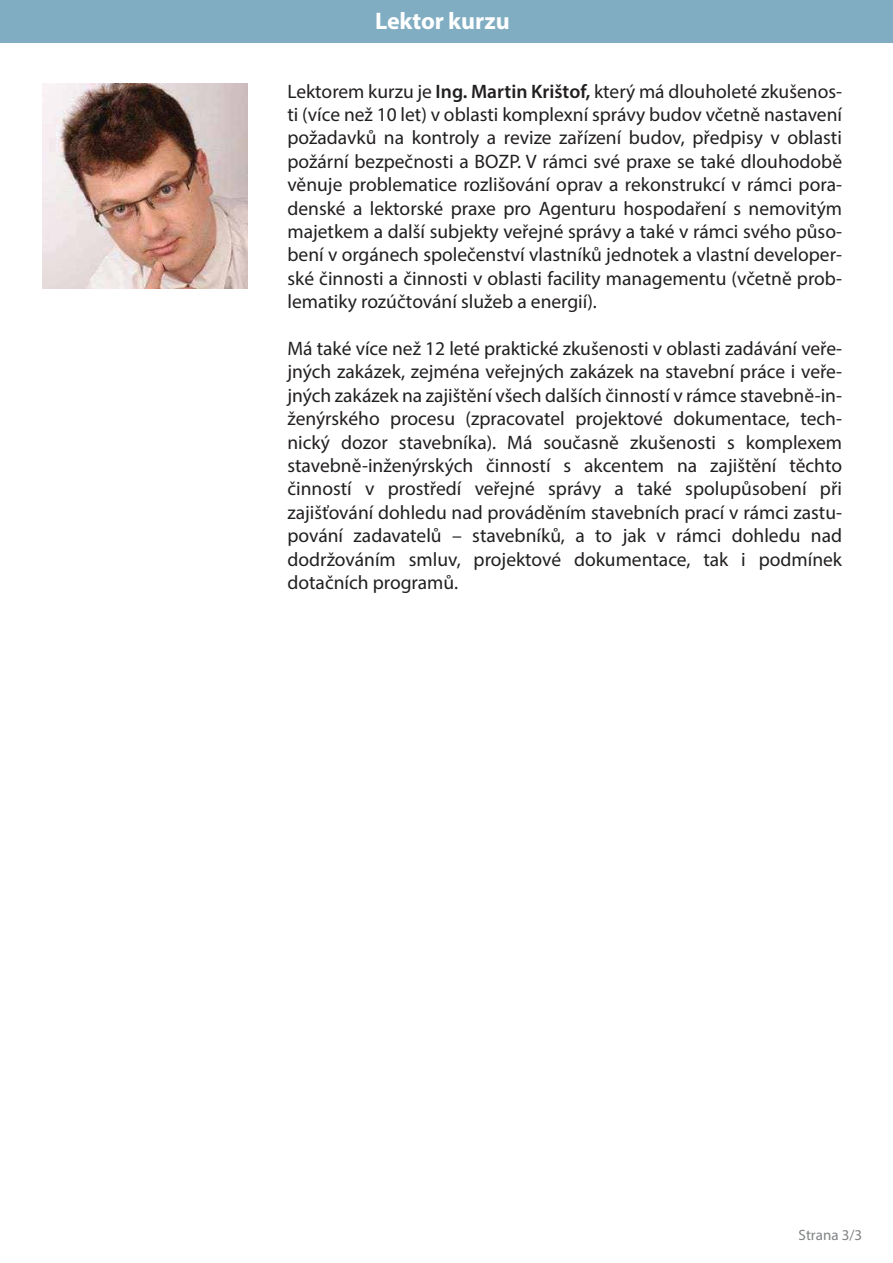
<style>
.page{position:relative;width:893px;height:1263px;background:#fff}
.page>*{position:absolute;margin:0;border:0;box-sizing:border-box;transform-origin:0 0}
.t1{font:700 24px "Myriad Pro";letter-spacing:-.01em;color:#fff}
.t2{font:19.5px/23.4px "Myriad Pro";color:#221f20;text-align:justify}
.t3{font:15px "Myriad Pro";color:#808284}
.s1{font-weight:600}
</style>
<div class="page">
<div style="left:0;top:0;width:893px;height:42px;background:#80adc2"></div>
<img style="left:43px;top:84px;width:204px;height:204px">
<p class="t1" style="left:375px;top:6px;width:136px">Lektor kurzu</p>
<p class="t2" style="left:287px;top:79px;width:556px">Lektorem kurzu je <span class="s1">Ing. Martin Krištof,</span> který má dlouholeté zkušenos&shy;ti (více než 10 let) v oblasti komplexní správy budov včetně nastavení požadavků na kontroly a revize zařízení budov, předpisy v oblasti požární bezpečnosti a BOZP. V rámci své praxe se také dlouhodobě věnuje problematice rozlišování oprav a rekonstrukcí v rámci pora&shy;denské a lektorské praxe pro Agenturu hospodaření s nemovitým majetkem a další subjekty veřejné správy a také v rámci svého půso&shy;bení v orgánech společenství vlastníků jednotek a vlastní developer&shy;ské činnosti a činnosti v oblasti facility managementu (včetně prob&shy;lematiky rozúčtování služeb a energií).</p>
<p class="t2" style="left:287px;top:336px;width:556px">Má také více než 12 leté praktické zkušenosti v oblasti zadávání veře&shy;jných zakázek, zejména veřejných zakázek na stavební práce i veře&shy;jných zakázek na zajištění všech dalších činností v rámce stavebně-in&shy;ženýrského procesu (zpracovatel projektové dokumentace, tech&shy;nický dozor stavebníka). Má současně zkušenosti s komplexem stavebně-inženýrských činností s akcentem na zajištění těchto činností v prostředí veřejné správy a také spolupůsobení při zajišťování dohledu nad prováděním stavebních prací v rámci zastu&shy;pování zadavatelů – stavebníků, a to jak v rámci dohledu nad dodržováním smluv, projektové dokumentace, tak i podmínek dotačních programů.</p>
<p class="t3" style="left:799px;top:1226px;width:65px">Strana 3/3</p>
</div>
